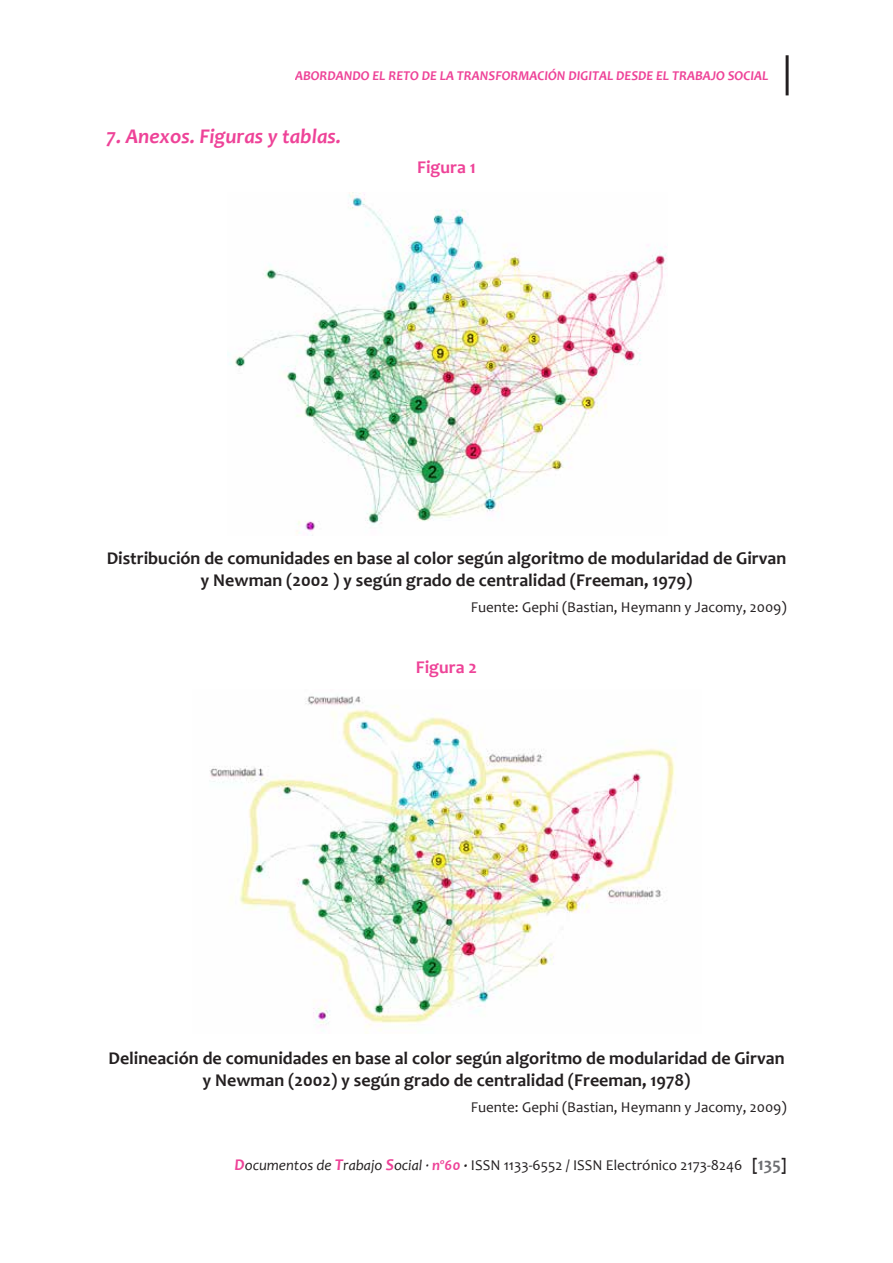
<style>
.page{position:relative;width:893px;height:1263px;background:#fff}
.page>*{position:absolute;margin:0;border:0;box-sizing:border-box;transform-origin:0 0}
.t1{font:italic 700 21px "Candara";color:#ee4398}
.t2{font:700 18px/21.6px "Candara";color:#231f20;text-align:center}
.t3{font:700 18px "Candara";color:#ee4398}
.t4{font:15px "Candara";color:#231f20}
.t5{font:italic 700 13.5px "Candara";color:#ee4398}
.s1{font-weight:700;font-style:italic;font-size:16.5px;color:#ee4398}
.s2{font-style:italic}
.s3{font-weight:700;font-style:italic;color:#ee4398}
.s4{font-weight:700;font-style:italic}
.s5{font-weight:700;font-size:16.5px}
.s6{font-weight:700;font-size:18px;color:#6d6e71}
</style>
<div class="page">
<hr style="left:786px;top:55px;width:3px;height:40px;background:#231f20">
<img style="left:227px;top:192px;width:440px;height:344px">
<img style="left:209px;top:696px;width:467px;height:337px">
<p class="t5" style="left:295px;top:67px;width:475px">ABORDANDO EL RETO DE LA TRANSFORMACIÓN DIGITAL DESDE EL TRABAJO SOCIAL</p>
<p class="t1" style="left:106px;top:123px;width:236px">7. Anexos. Figuras y tablas.</p>
<p class="t3" style="left:417px;top:156px;width:60px">Figura 1</p>
<p class="t2" style="left:107px;top:547px;width:681px">Distribución de comunidades en base al color según algoritmo de modularidad de Girvan y Newman (2002 ) y según grado de centralidad (Freeman, 1979)</p>
<p class="t4" style="left:471px;top:598px;width:318px">Fuente: Gephi (Bastian, Heymann y Jacomy, 2009)</p>
<p class="t3" style="left:416px;top:655px;width:63px">Figura 2</p>
<p class="t2" style="left:108px;top:1047px;width:678px">Delineación de comunidades en base al color según algoritmo de modularidad de Girvan y Newman (2002) y según grado de centralidad (Freeman, 1978)</p>
<p class="t4" style="left:471px;top:1098px;width:318px">Fuente: Gephi (Bastian, Heymann y Jacomy, 2009)</p>
<p class="t4" style="left:235px;top:1155px;width:554px"><span class="s1">D</span><span class="s2">ocumentos de</span> <span class="s1">T</span><span class="s2">rabajo</span> <span class="s1">S</span><span class="s2">ocial ·</span> <span class="s3">nº60</span> <span class="s4">·</span> ISSN 1133-6552 / ISSN Electrónico 2173-8246 <span class="s5">[</span><span class="s6">135</span><span class="s5">]</span></p>
</div>
